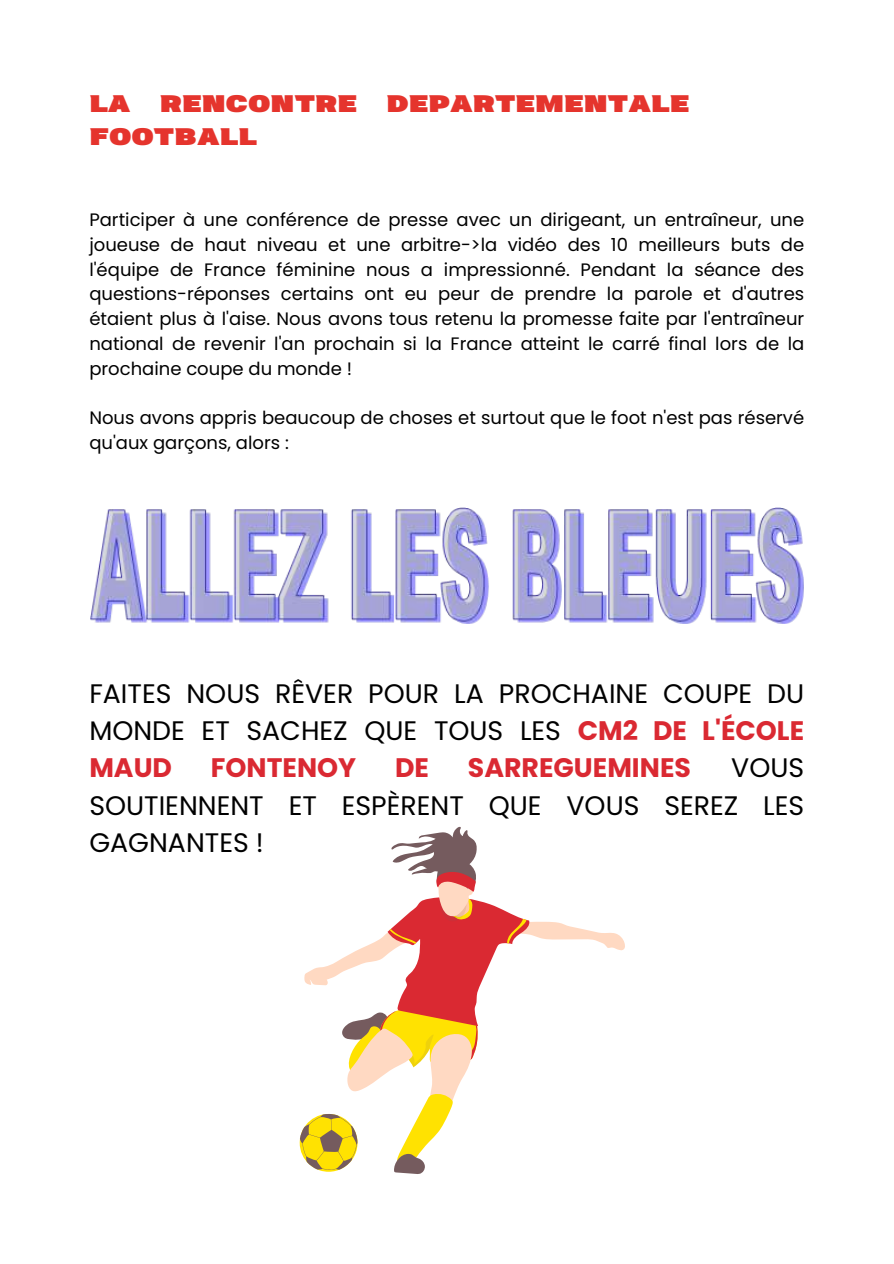
<style>
.page{position:relative;width:894px;height:1264px;background:#fff}
.page>*{position:absolute;margin:0;border:0;box-sizing:border-box;transform-origin:0 0}
.t1{font:27.9px/33.5px "Neultica 4 F Black";color:#e5342d}
.t2{font:26.7px/37.2px "Poppins";color:#000;text-align:justify}
.t3{font:700 26.7px "Poppins";color:#da2932}
.t4{font:18px/24.8px "Poppins";color:#000;text-align:justify}
.s1{font-weight:700;color:#da2932}
</style>
<div class="page">
<img style="left:90px;top:508px;width:714px;height:116px">
<svg style="left:299px;top:826px;width:326px;height:348px"></svg>
<h1 class="t1" style="left:89px;top:88px;width:601px">LA RENCONTRE DEPARTEMENTALE<br>FOOTBALL</h1>
<p class="t4" style="left:89px;top:207px;width:716px">Participer à une conférence de presse avec un dirigeant, un entraîneur, une joueuse de haut niveau et une arbitre-&gt;la vidéo des 10 meilleurs buts de l'équipe de France féminine nous a impressionné. Pendant la séance des questions-réponses certains ont eu peur de prendre la parole et d'autres étaient plus à l'aise. Nous avons tous retenu la promesse faite par l'entraîneur national de revenir l'an prochain si la France atteint le carré final lors de la prochaine coupe du monde !</p>
<p class="t4" style="left:89px;top:405px;width:716px">Nous avons appris beaucoup de choses et surtout que le foot n'est pas réservé qu'aux garçons, alors :</p>
<h2 class="t2" style="left:89px;top:675px;width:716px">FAITES NOUS RÊVER POUR LA PROCHAINE COUPE DU MONDE ET SACHEZ QUE TOUS LES <span class="s1">CM2 DE L'ÉCOLE MAUD</span></h2>
<h2 class="t3" style="left:211px;top:749px;width:147px">FONTENOY</h2>
<h2 class="t3" style="left:395px;top:749px;width:35px">DE</h2>
<h2 class="t3" style="left:468px;top:749px;width:224px">SARREGUEMINES</h2>
<h2 class="t2" style="left:89px;top:749px;width:716px;text-indent:641px">VOUS SOUTIENNENT ET ESPÈRENT QUE VOUS SEREZ LES GAGNANTES !</h2>
</div>
